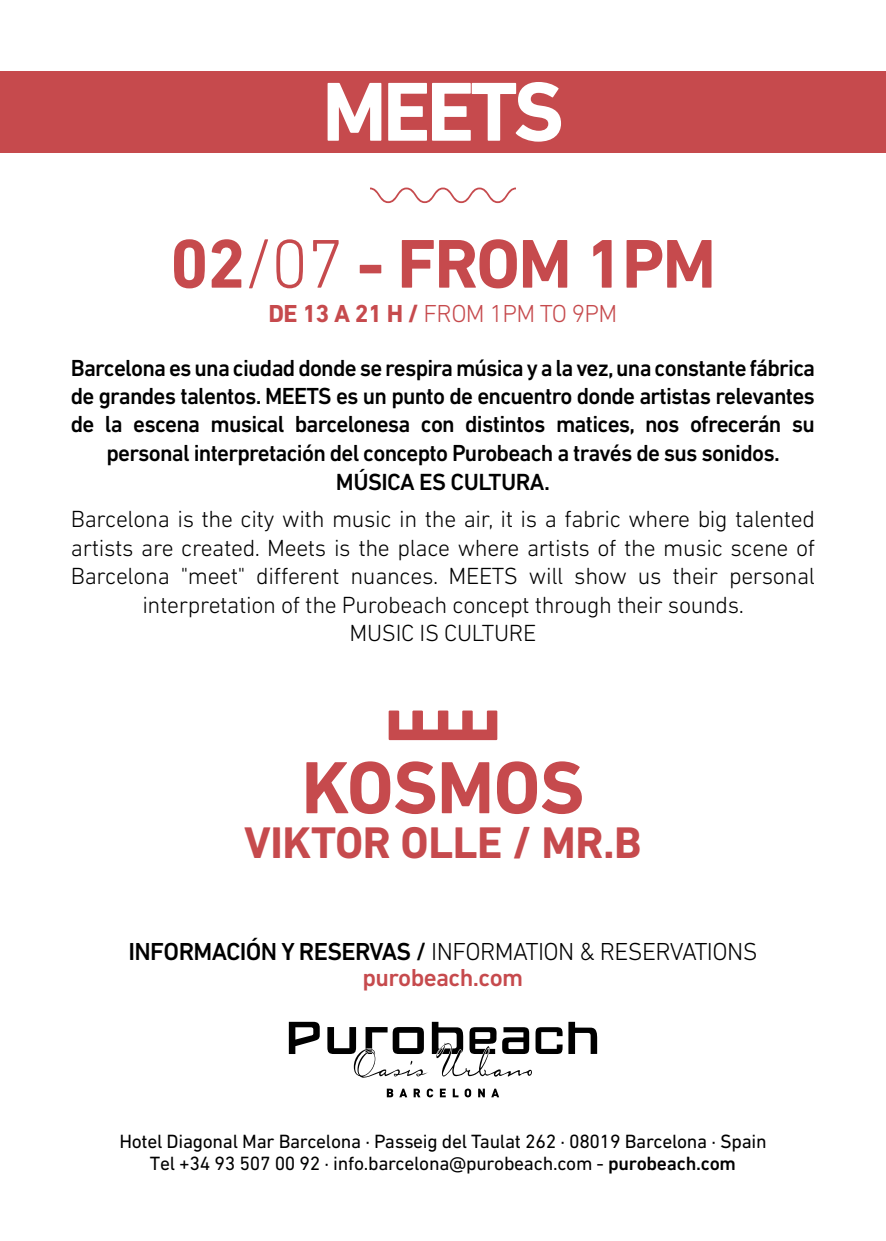
<style>
.page{position:relative;width:886px;height:1241px;background:#fff}
.page>*{position:absolute;margin:0;border:0;box-sizing:border-box;transform-origin:0 0}
.t1{font:700 85px "DIN Next LT Pro";letter-spacing:-.05em;color:#fff}
.t2{font:700 75px "DIN Next LT Pro";letter-spacing:-.01em;color:#c64a4d}
.t3{font:700 70px "DIN Next LT Pro";letter-spacing:-.025em;color:#c64a4d}
.t4{font:700 45px "DIN Next LT Pro";letter-spacing:-.01em;color:#c64a4d}
.t5{font:300 25px/26.2px "DIN Next LT Pro";letter-spacing:-.025em;color:#000;text-align:center}
.t6{font:300 25px "DIN Next LT Pro";letter-spacing:-.025em;color:#c64a4d}
.t7{font:300 23.75px/28.5px "DIN Next LT Pro";letter-spacing:-.015em;color:#000;text-align:center}
.t8{font:500 23.75px "DIN Next LT Pro";letter-spacing:-.025em;color:#000}
.t9{font:500 23.5px/28.2px "DIN Next LT Pro";letter-spacing:-.035em;color:#000;text-align:center}
.t10{font:19.5px/22.5px "DIN Next CYR";letter-spacing:-.015em;color:#000;text-align:center}
.s1{font-weight:300}
.s2{font-weight:700}
.s3{font-weight:500}
.s4{font-weight:500;color:#c64a4d}
</style>
<div class="page">
<div style="left:0;top:71px;width:886px;height:81px;background:#c64a4d"></div>
<svg style="left:370px;top:187px;width:146px;height:16px"></svg>
<svg style="left:568px;top:1021px;width:29px;height:32px"></svg>
<svg style="left:289px;top:1021px;width:31px;height:32px"></svg>
<svg style="left:327px;top:1021px;width:235px;height:56px"></svg>
<svg style="left:387px;top:1088px;width:6px;height:9px"></svg>
<svg style="left:399px;top:1088px;width:8px;height:9px"></svg>
<svg style="left:414px;top:1088px;width:6px;height:9px"></svg>
<svg style="left:427px;top:1088px;width:6px;height:9px"></svg>
<svg style="left:440px;top:1088px;width:6px;height:9px"></svg>
<svg style="left:453px;top:1088px;width:5px;height:9px"></svg>
<svg style="left:465px;top:1088px;width:6px;height:9px"></svg>
<svg style="left:478px;top:1088px;width:7px;height:9px"></svg>
<svg style="left:491px;top:1088px;width:8px;height:9px"></svg>
<svg style="left:389px;top:710px;width:108px;height:30px"></svg>
<h1 class="t1" style="left:322px;top:62px;width:243px">MEETS</h1>
<h3 class="t3" style="left:170px;top:223px;width:548px">02<span class="s1">/07</span> - FROM 1PM</h3>
<p class="t6" style="left:268px;top:299px;width:350px"><span class="s2">DE 13 A 21 H /</span> FROM 1PM TO 9PM</p>
<p class="t9" style="left:71px;top:353px;width:746px">Barcelona es una ciudad donde se respira música y a la vez, una constante fábrica de grandes talentos. MEETS es un punto de encuentro donde artistas relevantes de la escena musical barcelonesa con distintos matices, nos ofrecerán su personal interpretación del concepto Purobeach a través de sus sonidos.</p>
<p class="t8" style="left:336px;top:468px;width:215px">MÚSICA ES CULTURA.</p>
<p class="t7" style="left:71px;top:504px;width:746px">Barcelona is the city with music in the air, it is a fabric where big talented artists are created. Meets is the place where artists of the music scene of Barcelona "meet" different nuances. MEETS will show us their personal interpretation of the Purobeach concept through their sounds.<br>MUSIC IS CULTURE</p>
<h2 class="t2" style="left:302px;top:743px;width:284px">KOSMOS</h2>
<h3 class="t4" style="left:244px;top:816px;width:399px">VIKTOR OLLE / MR.B</h3>
<p class="t5" style="left:128px;top:937px;width:631px"><span class="s3">INFORMACIÓN Y RESERVAS /</span> INFORMATION &amp; RESERVATIONS <span class="s4">purobeach.com</span></p>
<p class="t10" style="left:119px;top:1129px;width:649px">Hotel Diagonal Mar Barcelona · Passeig del Taulat 262 · 08019 Barcelona · Spain<br>Tel +34 93 507 00 92 · info.barcelona@purobeach.com - <span class="s3">purobeach.com</span></p>
</div>
